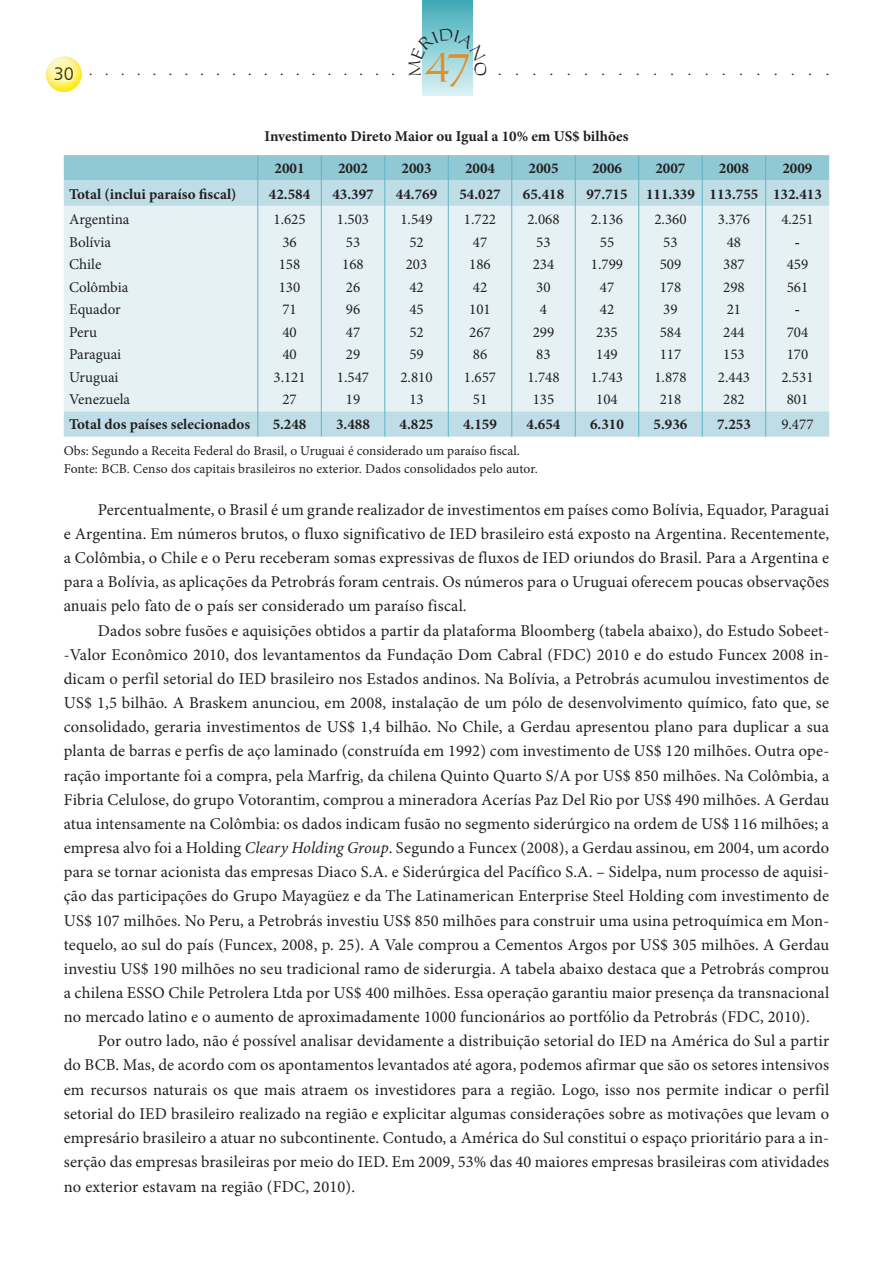
<style>
.page{position:relative;width:893px;height:1263px;background:#fff}
.page>*{position:absolute;margin:0;border:0;box-sizing:border-box;transform-origin:0 0}
.t1{font:36.9px "Carleton Normal";color:#e28e25}
.t2{font:18px "Humanist 777 BT Light B";color:#231f20}
.t3{font:16.5px/24.2px "Minion Pro";letter-spacing:.01em;color:#231f20;text-align:justify}
.t4{font:15px/22.5px "Minion Pro";color:#231f20;text-align:center}
.t5{font:700 15px/32.7px "Minion Pro";color:#231f20}
.t6{font:15px "Times New Roman";color:#231f20}
.t7{font:13.5px/18px "Minion Pro";letter-spacing:.005em;color:#231f20}
.s1{font-family:"Times New Roman"}
.s2{font-style:italic}
</style>
<div class="page">
<svg style="left:423px;top:0;width:50px;height:96px;background:#87cad3"></svg>
<img style="left:53px;top:56px;width:22px;height:4px">
<img style="left:46px;top:60px;width:36px;height:32px">
<svg style="left:64px;top:411px;width:765px;height:26px;background:#bfdde6"></svg>
<div style="left:64px;top:206px;width:765px;height:205px;background:#e5f1f4"></div>
<hr style="left:257px;top:206px;width:1px;height:205px;background:#5fb5c5">
<hr style="left:321px;top:206px;width:1px;height:205px;background:#5fb5c5">
<hr style="left:384px;top:206px;width:1px;height:205px;background:#5fb5c5">
<hr style="left:448px;top:206px;width:1px;height:205px;background:#5fb5c5">
<hr style="left:511px;top:206px;width:1px;height:205px;background:#5fb5c5">
<hr style="left:575px;top:206px;width:1px;height:205px;background:#5fb5c5">
<hr style="left:638px;top:206px;width:1px;height:205px;background:#5fb5c5">
<hr style="left:702px;top:206px;width:1px;height:205px;background:#5fb5c5">
<hr style="left:765px;top:206px;width:1px;height:205px;background:#5fb5c5">
<svg style="left:257px;top:411px;width:1px;height:26px"></svg>
<svg style="left:321px;top:411px;width:1px;height:26px"></svg>
<svg style="left:384px;top:411px;width:1px;height:26px"></svg>
<svg style="left:448px;top:411px;width:1px;height:26px"></svg>
<svg style="left:511px;top:411px;width:1px;height:26px"></svg>
<svg style="left:575px;top:411px;width:1px;height:26px"></svg>
<svg style="left:638px;top:411px;width:1px;height:26px"></svg>
<svg style="left:702px;top:411px;width:1px;height:26px"></svg>
<svg style="left:765px;top:411px;width:1px;height:26px"></svg>
<svg style="left:64px;top:155px;width:765px;height:51px;background:#a7d2dc"></svg>
<svg style="left:422px;top:28px;width:51px;height:48px;background:#94d4da"></svg>
<p class="t2" style="left:54px;top:62px;width:22px">30</p>
<p class="t4" style="left:89px;top:60px;width:307px">....................</p>
<h1 class="t1" style="left:424px;top:46px;width:48px">47</h1>
<p class="t4" style="left:498px;top:59px;width:332px">....................</p>
<p class="t5" style="left:275px;top:119px;width:355px;text-indent:-10px">Investimento Direto Maior ou Igual a 10% em US$ bilhões<br>2001</p>
<p class="t5" style="left:338px;top:152px;width:31px">2002</p>
<p class="t5" style="left:402px;top:152px;width:31px">2003</p>
<p class="t5" style="left:465px;top:152px;width:31px">2004</p>
<p class="t5" style="left:528px;top:152px;width:31px">2005</p>
<p class="t5" style="left:592px;top:152px;width:31px">2006</p>
<p class="t5" style="left:655px;top:152px;width:31px">2007</p>
<p class="t5" style="left:719px;top:152px;width:31px">2008</p>
<p class="t5" style="left:782px;top:152px;width:31px">2009</p>
<p class="t5" style="left:69px;top:177px;width:169px">Total (inclui paraíso scal)</p>
<p class="t5" style="left:269px;top:177px;width:43px">42.584</p>
<p class="t5" style="left:332px;top:177px;width:43px">43.397</p>
<p class="t5" style="left:396px;top:177px;width:43px">44.769</p>
<p class="t5" style="left:459px;top:177px;width:43px">54.027</p>
<p class="t5" style="left:523px;top:177px;width:43px">65.418</p>
<p class="t5" style="left:586px;top:177px;width:237px">97.715 111.339 113.755 132.413</p>
<p class="t4" style="left:69px;top:208px;width:63px;text-align:left">Argentina<br>Bolívia<br>Chile<br>Colômbia<br>Equador<br>Peru<br>Paraguai<br>Uruguai<br>Venezuela</p>
<p class="t4" style="left:273px;top:208px;width:34px">1.625<br>36<br>158<br>130<br>71<br>40<br>40<br>3.121<br>27</p>
<p class="t4" style="left:337px;top:208px;width:34px">1.503<br>53<br>168<br>26<br>96<br>47<br>29<br>1.547<br>19</p>
<p class="t4" style="left:400px;top:208px;width:34px">1.549<br>52<br>203<br>42<br>45<br>52<br>59<br>2.810<br>13</p>
<p class="t4" style="left:464px;top:208px;width:34px">1.722<br>47<br>186<br>42<br>101<br>267<br>86<br>1.657<br>51</p>
<p class="t4" style="left:527px;top:208px;width:34px">2.068<br>53<br>234<br>30<br>4<br>299<br>83<br>1.748<br>135</p>
<p class="t4" style="left:591px;top:208px;width:34px">2.136<br>55<br>1.799<br>47<br>42<br>235<br>149<br>1.743<br>104</p>
<p class="t4" style="left:654px;top:208px;width:34px">2.360<br>53<br>509<br>178<br>39<br>584<br>117<br>1.878<br>218</p>
<p class="t4" style="left:718px;top:208px;width:34px">3.376<br>48<br>387<br>298<br>21<br>244<br>153<br>2.443<br>282</p>
<p class="t4" style="left:781px;top:208px;width:34px">4.251</p>
<p class="t6" style="left:795px;top:231px;width:6px">-</p>
<p class="t4" style="left:787px;top:253px;width:23px;text-align:left">459<br>561</p>
<p class="t6" style="left:795px;top:299px;width:6px">-</p>
<p class="t4" style="left:781px;top:321px;width:34px">704<br>170<br>2.531<br>801</p>
<p class="t5" style="left:69px;top:408px;width:183px">Total dos países selecionados</p>
<p class="t5" style="left:273px;top:408px;width:35px">5.248</p>
<p class="t5" style="left:336px;top:408px;width:35px">3.488</p>
<p class="t5" style="left:400px;top:408px;width:35px">4.825</p>
<p class="t5" style="left:463px;top:408px;width:35px">4.159</p>
<p class="t5" style="left:527px;top:408px;width:35px">4.654</p>
<p class="t5" style="left:590px;top:408px;width:35px">6.310</p>
<p class="t5" style="left:654px;top:408px;width:35px">5.936</p>
<p class="t5" style="left:717px;top:408px;width:35px">7.253</p>
<p class="t4" style="left:781px;top:413px;width:34px">9.477</p>
<p class="t7" style="left:64px;top:441px;width:476px">Obs: Segundo a Receita Federal do Brasil, o Uruguai é considerado um paraíso scal.<br>Fonte: BCB. Censo dos capitais brasileiros no exterior. Dados consolidados pelo autor.</p>
<p class="t3" style="left:64px;top:497px;width:767px;text-indent:34px">Percentualmente, o Brasil é um grande realizador de investimentos em países como Bolívia, Equador, Paraguai e Argentina. Em números brutos, o fluxo significativo de IED brasileiro está exposto na Argentina. Recentemente, a Colômbia, o Chile e o Peru receberam somas expressivas de fluxos de IED oriundos do Brasil. Para a Argentina e para a Bolívia, as aplicações da Petrobrás foram centrais. Os números para o Uruguai oferecem poucas observa<span class="s1">ções anuais pelo fato</span> de o país ser considerado um paraíso fiscal.</p>
<p class="t3" style="left:64px;top:618px;width:767px;text-indent:34px">Dados sobre fusões e aquisições obtidos a partir da plataforma Bloomberg (tabela abaixo), do Estudo Sobeet--Valor Econômico 2010, dos levantamentos da Fundação Dom Cabral (FDC) 2010 e do estudo Funcex 2008 in&shy;dicam o perfil setorial do IED brasileiro nos Estados andinos. Na Bolívia, a Petrobrás acumulou investimentos de US$ 1,5 bilhão. A Braskem anunciou, em 2008, instalação de um pólo de desenvolvimento químico, fato que, se consolidado, geraria investimentos de US$ 1,4 bilhão. No Chile, a Gerdau apresentou plano para duplicar a sua planta de barras e perfis de aço laminado (construída em 1992) com investimento de US$ 120 milhões. Outra ope&shy;ração importante foi a compra, pela Marfrig, da chilena Quinto Quarto S/A por US$ 850 milhões. Na Colômbia, a Fibria Celulose, do grupo Votorantim, comprou a mineradora Acerías Paz Del Rio por US$ 490 milhões. A Gerdau atua intensamente na Colômbia: os dados indicam fusão no segmento siderúrgico na ordem de US$ 116 milhões; a empresa alvo foi a Holding <span class="s2">Cleary Holding Group</span>. Segundo a Funcex (2008), a Gerdau assinou, em 2004, um acordo para se tornar acionista das empresas Diaco S.A. e Siderúrgica del Pacífico S.A. – Sidelpa, num processo de aquisi&shy;ção das participações do Grupo Mayagüez e da The Latinamerican Enterprise Steel Holding com investimento de US$ 107 milhões. No Peru, a Petrobrás investiu US$ 850 milhões para construir uma usina petroquímica em Mon&shy;tequelo, ao sul do país (Funcex, 2008, p. 25). A Vale comprou a Cementos Argos por US$ 305 milhões. A Gerdau investiu US$ 190 milhões no seu tradicional ramo de siderurgia. A tabela abaixo destaca que a Petrobrás comprou a chilena ESSO Chile Petrolera Ltda por US$ 400 milhões. Essa operação garantiu maior presença da transnacional no mercado latino e o aumento de aproximadamente 1000 funcionários ao portfólio da Petrobrás (FDC, 2010).</p>
<p class="t3" style="left:64px;top:1029px;width:767px;text-indent:34px">Por outro lado, não é possível analisar devidamente a distribuição setorial do IED na América do Sul a partir do BCB. Mas, de acordo com os apontamentos levantados até agora, podemos afirmar que são os setores intensivos em recursos naturais os que mais atraem os investidores para a região. Logo, isso nos permite indicar o perfil setorial do IED brasileiro realizado na região e explicitar algumas considerações sobre as motivações que levam o empresário brasileiro a atuar no subcontinente. Contudo, a América do Sul constitui o espaço prioritário para a in&shy;serção das empresas brasileiras por meio do IED. Em 2009, 53% das 40 maiores empresas brasileiras com atividades no exterior estavam na região (FDC, 2010).</p>
</div>
